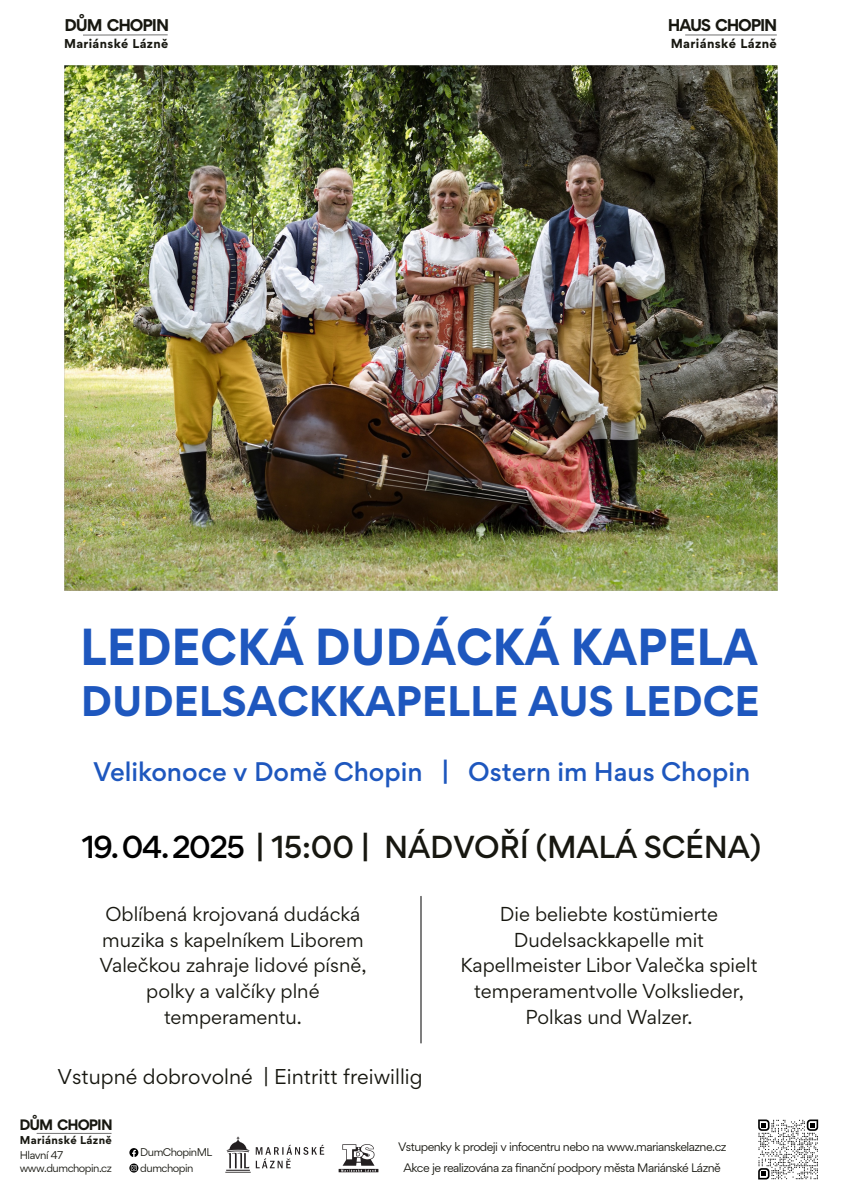
<style>
.page{position:relative;width:842px;height:1192px;background:#fff}
.page>*{position:absolute;margin:0;border:0;box-sizing:border-box;transform-origin:0 0}
.t1{font:700 46.4px "Gordita";color:#1e57be;scale:.94 1}
.t2{font:700 38.2px "Gordita";color:#1e57be}
.t3{font:500 28.4px "Gordita";letter-spacing:-.005em;color:#171710}
.t4{font:500 24px "Gordita";color:#1e57be}
.t5{font:19.1px "Gordita";color:#171710}
.t6{font:18px/25.6px "Gordita";color:#171710;text-align:center}
.t7{font:700 15.25px "Gordita";letter-spacing:-.075em;color:#171710}
.t8{font:700 15.15px "Gordita";letter-spacing:-.07em;color:#171710}
.t9{font:700 13.5px "Gordita";letter-spacing:-.07em;color:#171710}
.t10{font:700 11.65px "Gordita";letter-spacing:.03em;color:#171710}
.t11{font:700 11.45px "Gordita";letter-spacing:.03em;color:#171710}
.t12{font:11px/21.6px "Gordita";letter-spacing:-.05em;color:#171710;text-align:center}
.t13{font:700 10.15px "Gordita";letter-spacing:.03em;color:#171710}
.t14{font:10.05px "Gordita";letter-spacing:-.05em;color:#171710}
.t15{font:10px/15.4px "Gordita";letter-spacing:-.05em;color:#171710}
.t16{font:9.95px "Gordita";letter-spacing:-.05em;color:#171710}
.s1{color:#000}
</style>
<div class="page">
<svg style="left:83px;top:35px;width:85px;height:1px"></svg>
<hr style="left:685px;top:35px;width:92px;height:1px;background:#737373">
<hr style="left:37px;top:1133px;width:75px;height:1px;background:#737373">
<svg style="left:129px;top:1148px;width:9px;height:9px"></svg>
<svg style="left:129px;top:1164px;width:9px;height:9px"></svg>
<svg style="left:339px;top:1144px;width:39px;height:28px"></svg>
<svg style="left:225px;top:1136px;width:99px;height:37px"></svg>
<hr style="left:421px;top:896px;width:1px;height:147px;background:#000">
<img style="left:65px;top:65px;width:712px;height:525px">
<svg style="left:758px;top:1119px;width:60px;height:60px"></svg>
<p class="t8" style="left:64px;top:19px;width:106px">DŮM CHOPIN</p>
<p class="t11" style="left:64px;top:40px;width:106px">Mariánské Lázně</p>
<p class="t7" style="left:668px;top:20px;width:111px">HAUS CHOPIN</p>
<p class="t10" style="left:671px;top:39px;width:108px">Mariánské Lázně</p>
<h1 class="t1" style="left:80px;top:630px;width:722px">LEDECKÁ DUDÁCKÁ KAPELA</h1>
<h2 class="t2" style="left:81px;top:688px;width:681px">DUDELSACKKAPELLE AUS LEDCE</h2>
<h3 class="t4" style="left:93px;top:763px;width:659px">Velikonoce v Domě Chopin | Ostern im Haus Chopin</h3>
<h3 class="t3" style="left:82px;top:836px;width:681px"><span class="s1">19. 04. 2025</span> | 15:00 | NÁDVOŘÍ (MALÁ SCÉNA)</h3>
<p class="t6" style="left:99px;top:904px;width:269px">Oblíbená krojovaná dudácká muzika s kapelníkem Liborem<br>Valečkou zahraje lidové písně, polky a valčíky plné temperamentu.</p>
<p class="t6" style="left:460px;top:904px;width:298px">Die beliebte kostümierte<br>Dudelsackkapelle mit<br>Kapellmeister Libor Valečka spielt temperamentvolle Volkslieder,<br>Polkas und Walzer.</p>
<p class="t5" style="left:58px;top:1070px;width:367px">Vstupné dobrovolné | Eintritt freiwillig</p>
<p class="t9" style="left:20px;top:1120px;width:95px">DŮM CHOPIN</p>
<p class="t13" style="left:20px;top:1137px;width:94px">Mariánské Lázně</p>
<p class="t14" style="left:20px;top:1151px;width:45px">Hlavní 47</p>
<p class="t16" style="left:20px;top:1164px;width:94px">www.dumchopin.cz</p>
<p class="t15" style="left:140px;top:1146px;width:74px">DumChopinML dumchopin</p>
<p class="t12" style="left:398px;top:1137px;width:330px">Vstupenky k prodeji v infocentru nebo na www.marianskelazne.cz<br>Akce je realizována za finanční podpory města Mariánské Lázně</p>
</div>
